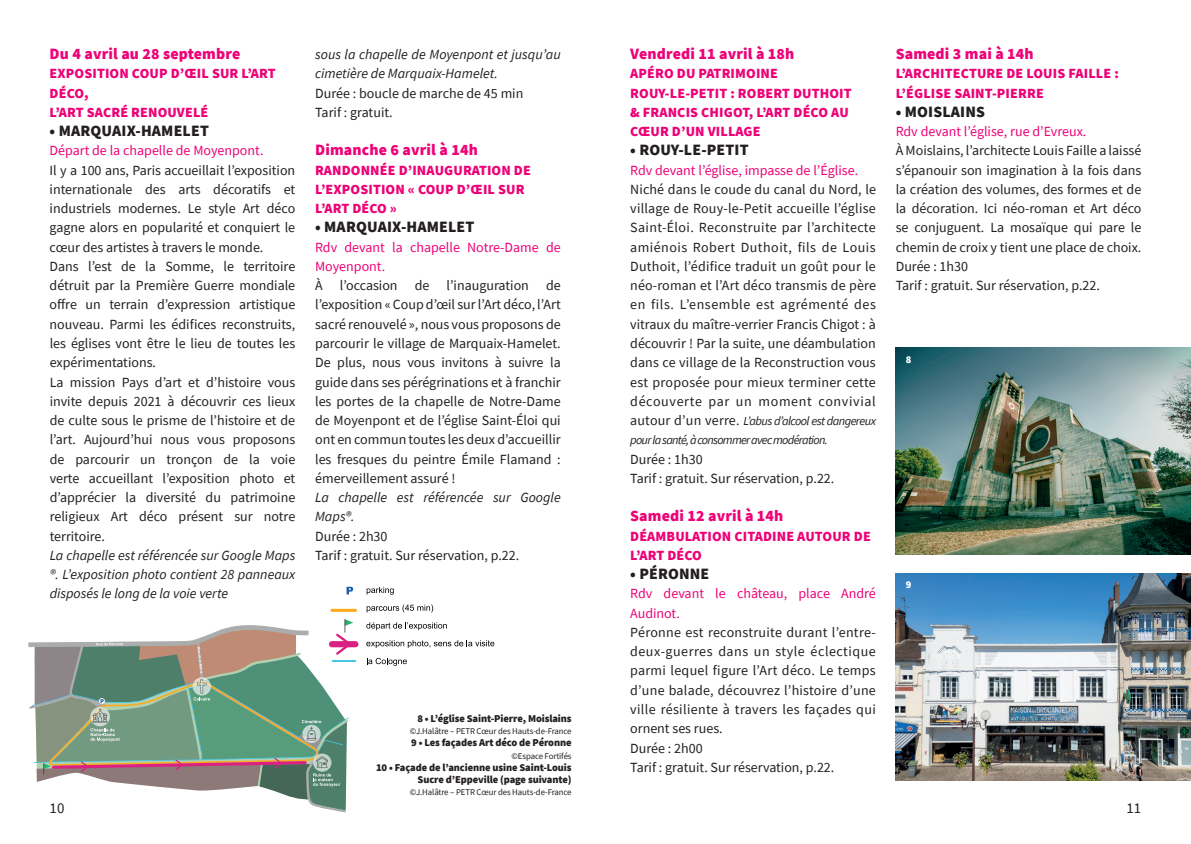
<style>
.page{position:relative;width:1191px;height:844px;background:#fff}
.page>*{position:absolute;margin:0;border:0;box-sizing:border-box;transform-origin:0 0}
.t1{font:900 15.75px "Source Sans Pro";letter-spacing:.01em;color:#ed0277}
.t2{font:900 15.75px "Source Sans Pro";letter-spacing:.01em;color:#231f20}
.t3{font:14.88px "Source Sans Pro";color:#231f20}
.t4{font:14px/19.2px "Source Sans Pro";color:#231f20}
.t5{font:900 14px/19.2px "Source Sans Pro";letter-spacing:.01em;color:#ed0277}
.t6{font:14px/19.2px "Source Sans Pro";letter-spacing:.02em;color:#231f20}
.t7{font:italic 14px/19.2px "Source Sans Pro";color:#231f20}
.t8{font:14px/19.2px "Source Sans Pro";color:#ed0277}
.t9{font:italic 12.25px/19.2px "Source Sans Pro";letter-spacing:-.06em;color:#231f20}
.t10{font:900 10.5px/12.2px "Source Sans Pro";letter-spacing:-.01em;color:#231f20;text-align:right}
.t11{font:900 10.5px "Source Sans Pro";color:#fff}
.t12{font:8.75px "Source Sans Pro";letter-spacing:-.01em;color:#231f20}
.s1{font-style:normal;font-size:14px}
</style>
<div class="page">
<img style="left:895px;top:348px;width:296px;height:206px">
<svg style="left:346px;top:586px;width:7px;height:8px"></svg>
<svg style="left:367px;top:586px;width:27px;height:8px"></svg>
<svg style="left:367px;top:604px;width:66px;height:8px"></svg>
<svg style="left:366px;top:622px;width:81px;height:8px"></svg>
<svg style="left:366px;top:640px;width:128px;height:7px"></svg>
<svg style="left:367px;top:657px;width:40px;height:8px"></svg>
<div style="left:329px;top:641px;width:29px;height:6px;background:#da2081;border-radius:3px"></div>
<hr style="left:330px;top:608px;width:27px;height:3px;background:#faaa1b;border-radius:2px">
<hr style="left:332px;top:660px;width:23px;height:2px;background:#48c6e2">
<svg style="left:28px;top:619px;width:325px;height:193px"></svg>
<img style="left:895px;top:573px;width:296px;height:207px">
<p class="t1" style="left:50px;top:43px;width:192px">Du 4 avril au 28 septembre</p>
<p class="t5" style="left:50px;top:64px;width:227px">EXPOSITION COUP D’ŒIL SUR L’ART<br>DÉCO,<br>L’ART SACRÉ RENOUVELÉ</p>
<p class="t2" style="left:50px;top:120px;width:161px">• MARQUAIX-HAMELET</p>
<p class="t8" style="left:50px;top:141px;width:215px">Départ de la chapelle de Moyenpont.</p>
<p class="t4" style="left:50px;top:160px;width:247px">Il y a 100 ans, Paris accueillait l’exposition internationale des arts décoratifs et industriels modernes. Le style Art déco gagne alors en popularité et conquiert le cœur des artistes à travers le monde.<br>Dans l’est de la Somme, le territoire détruit par la Première Guerre mondiale offre un terrain d’expression artistique nouveau. Parmi les édifices reconstruits, les églises vont être le lieu de toutes les expérimentations.<br>La mission Pays d’art et d’histoire vous invite depuis 2021 à découvrir ces lieux de culte sous le prisme de l’histoire et de l’art. Aujourd’hui nous vous proposons de parcourir un tronçon de la voie verte accueillant l’exposition photo et d’apprécier la diversité du patrimoine religieux Art déco présent sur notre territoire.</p>
<p class="t7" style="left:50px;top:545px;width:247px;text-align:justify">La chapelle est référencée sur Google Maps ®. L’exposition photo contient 28 panneaux disposés le long de la voie verte</p>
<p class="t7" style="left:315px;top:45px;width:247px">sous la chapelle de Moyenpont et jusqu’au cimetière de Marquaix-Hamelet.</p>
<p class="t4" style="left:315px;top:83px;width:210px">Durée : boucle de marche de 45 min<br>Tarif : gratuit.</p>
<p class="t1" style="left:315px;top:139px;width:164px">Dimanche 6 avril à 14h</p>
<p class="t5" style="left:315px;top:160px;width:217px">RANDONNÉE D’INAUGURATION DE<br>L’EXPOSITION « COUP D’ŒIL SUR<br>L’ART DÉCO »</p>
<p class="t2" style="left:315px;top:216px;width:161px">• MARQUAIX-HAMELET</p>
<p class="t8" style="left:315px;top:237px;width:247px">Rdv devant la chapelle Notre-Dame de<br>Moyenpont.</p>
<p class="t4" style="left:315px;top:276px;width:247px;text-align:justify">À l’occasion de l’inauguration de l’exposition « Coup d’œil sur l’Art déco, l’Art sacré renouvelé », nous vous proposons de parcourir le village de Marquaix-Hamelet.<br>De plus, nous vous invitons à suivre la guide dans ses pérégrinations et à franchir les portes de la chapelle de Notre-Dame de Moyenpont et de l’église Saint-Éloi qui ont en commun toutes les deux d’accueillir les fresques du peintre Émile Flamand : émerveillement assuré !</p>
<p class="t7" style="left:315px;top:487px;width:247px">La chapelle est référencée sur Google<br>Maps®.</p>
<p class="t4" style="left:315px;top:526px;width:206px">Durée : 2h30<br>Tarif : gratuit. Sur réservation, p.22.</p>
<p class="t10" style="left:417px;top:712px;width:156px">8 • L’église Saint-Pierre, Moislains</p>
<p class="t12" style="left:410px;top:725px;width:163px">©J.Halâtre – PETR Cœur des Hauts-de-France</p>
<p class="t10" style="left:411px;top:736px;width:162px">9 • Les façades Art déco de Péronne</p>
<p class="t12" style="left:511px;top:750px;width:62px">©Espace Fortifés</p>
<p class="t10" style="left:376px;top:761px;width:197px">10 • Façade de l’ancienne usine Saint-Louis<br>Sucre d’Eppeville (page suivante)</p>
<p class="t12" style="left:410px;top:786px;width:163px">©J.Halâtre – PETR Cœur des Hauts-de-France</p>
<p class="t1" style="left:630px;top:43px;width:166px">Vendredi 11 avril à 18h</p>
<p class="t5" style="left:630px;top:64px;width:223px">APÉRO DU PATRIMOINE<br>ROUY-LE-PETIT : ROBERT DUTHOIT &amp; FRANCIS CHIGOT, L’ART DÉCO AU<br>CŒUR D’UN VILLAGE</p>
<p class="t2" style="left:630px;top:139px;width:120px">• ROUY-LE-PETIT</p>
<p class="t8" style="left:630px;top:160px;width:229px">Rdv devant l’église, impasse de l’Église.</p>
<p class="t4" style="left:630px;top:179px;width:247px;text-align:justify">Niché dans le coude du canal du Nord, le village de Rouy-le-Petit accueille l’église Saint-Éloi. Reconstruite par l’architecte amiénois Robert Duthoit, fils de Louis Duthoit, l’édifice traduit un goût pour le néo-roman et l’Art déco transmis de père en fils. L’ensemble est agrémenté des vitraux du maître-verrier Francis Chigot : à découvrir ! Par la suite, une déambulation dans ce village de la Reconstruction vous est proposée pour mieux terminer cette découverte par un moment convivial</p>
<p class="t9" style="left:630px;top:411px;width:247px"><span class="s1">autour d’un verre.</span> L’abus d’alcool est dangereux pour la santé, à consommer avec modération.</p>
<p class="t4" style="left:630px;top:449px;width:206px">Durée : 1h30<br>Tarif : gratuit. Sur réservation, p.22.</p>
<p class="t1" style="left:630px;top:505px;width:155px">Samedi 12 avril à 14h</p>
<p class="t5" style="left:630px;top:526px;width:242px">DÉAMBULATION CITADINE AUTOUR DE<br>L’ART DÉCO</p>
<p class="t2" style="left:630px;top:563px;width:81px">• PÉRONNE</p>
<p class="t8" style="left:630px;top:584px;width:247px">Rdv devant le château, place André<br>Audinot.</p>
<p class="t6" style="left:630px;top:622px;width:247px">Péronne est reconstruite durant l’entre&shy;deux-guerres dans un style éclectique parmi lequel figure l’Art déco. Le temps d’une balade, découvrez l’histoire d’une ville résiliente à travers les façades qui ornent ses rues.<br>Durée : 2h00<br>Tarif : gratuit. Sur réservation, p.22.</p>
<p class="t1" style="left:895px;top:43px;width:140px">Samedi 3 mai à 14h</p>
<p class="t5" style="left:895px;top:64px;width:225px">L’ARCHITECTURE DE LOUIS FAILLE :<br>L’ÉGLISE SAINT-PIERRE</p>
<p class="t2" style="left:895px;top:101px;width:91px">• MOISLAINS</p>
<p class="t8" style="left:895px;top:122px;width:192px">Rdv devant l’église, rue d’Evreux.</p>
<p class="t4" style="left:895px;top:141px;width:247px">À Moislains, l’architecte Louis Faille a laissé s’épanouir son imagination à la fois dans la création des volumes, des formes et de la décoration. Ici néo-roman et Art déco se conjuguent. La mosaïque qui pare le chemin de croix y tient une place de choix.<br>Durée : 1h30<br>Tarif : gratuit. Sur réservation, p.22.</p>
<p class="t11" style="left:905px;top:352px;width:7px">8</p>
<p class="t11" style="left:905px;top:577px;width:7px">9</p>
<p class="t3" style="left:50px;top:797px;width:16px">10</p>
<p class="t3" style="left:1126px;top:797px;width:16px">11</p>
</div>
